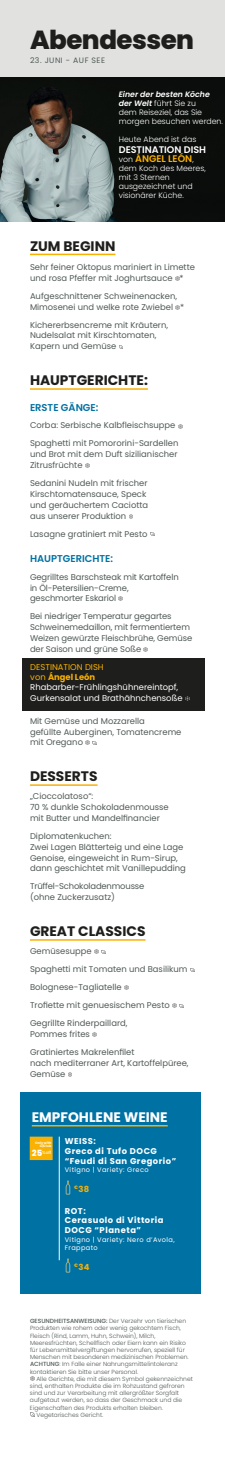
<style>
.page{position:relative;width:225px;height:1458px;background:#fff}
.page>*{position:absolute;margin:0;border:0;box-sizing:border-box;transform-origin:0 0}
.t1{font:800 26.1px "Poppins";letter-spacing:-.02em;color:#1e1e1c}
.t2{font:700 13.8px "Poppins";color:#1e1e1c}
.t3{font:700 13.8px "Poppins";color:#fff}
.t4{font:600 9.9px "Poppins";color:#0071a3}
.t5{font:600 9.6px/9px "Poppins";color:#fff}
.t6{font:8.4px/10.8px "Poppins";color:#505a57}
.t7{font:8.4px/10.4px "Poppins";color:#fff}
.t8{font:700 8.4px/9.9px "Poppins";letter-spacing:.06em;color:#fff}
.t9{font:8.4px/10.8px "Poppins";letter-spacing:-.02em;color:#505a57}
.t10{font:700 8.4px "Poppins";color:#f9b000}
.t11{font:300 7.8px/9px "Poppins";color:#fff}
.t12{font:7.8px "Poppins";letter-spacing:.06em;color:#505a57}
.t13{font:6.6px/8.4px "Poppins";letter-spacing:.06em;color:#fff}
.t14{font:300 6px/7.2px "Poppins";color:#505a57}
.t15{font:500 4.26px "Poppins";color:#fff}
.t16{font:700 3.3px/3.5px "Poppins";color:#fff;text-align:right}
.s1{font-weight:600;font-style:italic}
.s2{font-weight:300;font-size:7.8px}
.s3{color:#f9b000}
.s4{font-weight:700;color:#f9b000}
.s5{font-weight:800;font-size:8.55px}
.s6{font-weight:500}
</style>
<div class="page">
<div style="left:0;top:0;width:225px;height:78px;background:#e1e2e0"></div>
<div style="left:20px;top:1092px;width:181px;height:202px;background:#0071a3"></div>
<hr style="left:32px;top:1125px;width:136px;height:1px;background:#f9b000">
<img style="left:65px;top:1180px;width:6px;height:15px">
<img style="left:65px;top:1258px;width:6px;height:15px">
<hr style="left:59px;top:1136px;width:1px;height:124px;background:#fff">
<div style="left:30px;top:1136px;width:23px;height:24px;background:#f9b104"></div>
<hr style="left:30px;top:254px;width:85px;height:1px;background:#f9b000">
<hr style="left:30px;top:388px;width:118px;height:2px;background:#f9b000">
<hr style="left:30px;top:784px;width:68px;height:2px;background:#f9b000">
<hr style="left:30px;top:939px;width:116px;height:1px;background:#f9b000">
<svg style="left:175px;top:276px;width:4px;height:4px"></svg>
<svg style="left:176px;top:305px;width:4px;height:4px"></svg>
<svg style="left:119px;top:345px;width:4px;height:4px"></svg>
<svg style="left:178px;top:424px;width:4px;height:4px"></svg>
<svg style="left:85px;top:464px;width:4px;height:4px"></svg>
<svg style="left:129px;top:514px;width:4px;height:4px"></svg>
<svg style="left:150px;top:532px;width:4px;height:4px"></svg>
<svg style="left:119px;top:597px;width:4px;height:4px"></svg>
<svg style="left:144px;top:647px;width:4px;height:4px"></svg>
<svg style="left:86px;top:741px;width:11px;height:4px"></svg>
<svg style="left:94px;top:950px;width:11px;height:4px"></svg>
<svg style="left:124px;top:986px;width:4px;height:4px"></svg>
<svg style="left:172px;top:1004px;width:11px;height:4px"></svg>
<svg style="left:93px;top:1032px;width:4px;height:4px"></svg>
<svg style="left:68px;top:1072px;width:4px;height:4px"></svg>
<svg style="left:30px;top:1376px;width:4px;height:4px"></svg>
<svg style="left:30px;top:1412px;width:4px;height:4px"></svg>
<div style="left:22px;top:658px;width:183px;height:53px;background:#1e1e1c"></div>
<svg style="left:185px;top:696px;width:4px;height:4px"></svg>
<img style="left:0;top:78px;width:225px;height:144px">
<h1 class="t1" style="left:30px;top:25px;width:166px">Abendessen</h1>
<p class="t12" style="left:30px;top:56px;width:77px">23. JUNI - AUF SEE</p>
<p class="t11" style="left:119px;top:90px;width:106px"><span class="s1">Einer der besten Köche der Welt</span> führt Sie zu<br>dem Reiseziel, das Sie morgen besuchen werden.</p>
<p class="t11" style="left:119px;top:135px;width:79px">Heute Abend ist das</p>
<p class="t5" style="left:119px;top:145px;width:89px">DESTINATION DISH <span class="s2">von</span> <span class="s3">ÁNGEL LEÓN</span><span class="s2">,</span></p>
<p class="t11" style="left:119px;top:164px;width:89px">dem Koch des Meeres, mit 3 Sternen ausgezeichnet und visionärer Küche.</p>
<h2 class="t2" style="left:30px;top:238px;width:87px">ZUM BEGINN</h2>
<p class="t6" style="left:30px;top:262px;width:166px">Sehr feiner Oktopus mariniert in Limette und rosa Pfeffer mit Joghurtsauce *</p>
<p class="t6" style="left:30px;top:291px;width:156px">Aufgeschnittener Schweinenacken,<br>Mimosenei und welke rote Zwiebel *</p>
<p class="t6" style="left:30px;top:319px;width:140px">Kichererbsencreme mit Kräutern,<br>Nudelsalat mit Kirschtomaten,<br>Kapern und Gemüse</p>
<h2 class="t2" style="left:30px;top:372px;width:119px">HAUPTGERICHTE:</h2>
<p class="t4" style="left:30px;top:401px;width:70px">ERSTE GÄNGE:</p>
<p class="t6" style="left:30px;top:417px;width:150px;line-height:18px">Corba: Serbische Kalbfleischsuppe<br>Spaghetti mit Pomororini-Sardellen</p>
<p class="t6" style="left:30px;top:449px;width:149px">und Brot mit dem Duft sizilianischer<br>Zitrusfrüchte</p>
<p class="t6" style="left:30px;top:478px;width:120px">Sedanini Nudeln mit frischer<br>Kirschtomatensauce, Speck und geräuchertem Caciotta aus unserer Produktion</p>
<p class="t6" style="left:30px;top:528px;width:119px">Lasagne gratiniert mit Pesto</p>
<p class="t4" style="left:30px;top:553px;width:85px">HAUPTGERICHTE:</p>
<p class="t6" style="left:30px;top:571px;width:150px">Gegrilltes Barschsteak mit Kartoffeln in Öl-Petersilien-Creme, geschmorter Eskariol</p>
<p class="t6" style="left:30px;top:611px;width:164px">Bei niedriger Temperatur gegartes Schweinemedaillon, mit fermentiertem Weizen gewürzte Fleischbrühe, Gemüse der Saison und grüne Soße</p>
<p class="t7" style="left:30px;top:661px;width:154px"><span class="s3">DESTINATION DISH<br>von</span> <span class="s4">Ángel León<br></span>Rhabarber-Frühlingshühnereintopf,<br>Gurkensalat und Brathähnchensoße</p>
<p class="t6" style="left:30px;top:715px;width:153px">Mit Gemüse und Mozzarella<br>gefüllte Auberginen, Tomatencreme mit Oregano</p>
<h2 class="t2" style="left:30px;top:768px;width:69px">DESSERTS</h2>
<p class="t6" style="left:30px;top:791px;width:140px">„Cioccolatoso“:<br>70 % dunkle Schokoladenmousse mit Butter und Mandelfinancier</p>
<p class="t6" style="left:30px;top:831px;width:157px">Diplomatenkuchen:<br>Zwei Lagen Blätterteig und eine Lage<br>Genoise, eingeweicht in Rum-Sirup, dann geschichtet mit Vanillepudding</p>
<p class="t9" style="left:30px;top:881px;width:116px">Trüffel-Schokoladenmousse (ohne Zuckerzusatz)</p>
<h2 class="t2" style="left:30px;top:923px;width:117px">GREAT CLASSICS</h2>
<p class="t6" style="left:30px;top:942px;width:159px;line-height:18px">Gemüsesuppe<br>Spaghetti mit Tomaten und Basilikum<br>Bolognese-Tagliatelle<br>Trofiette mit genuesischem Pesto<br>Gegrillte Rinderpaillard,</p>
<p class="t6" style="left:30px;top:1025px;width:106px;line-height:18px">Pommes frites<br>Gratiniertes Makrelenfilet</p>
<p class="t6" style="left:30px;top:1057px;width:160px">nach mediterraner Art, Kartoffelpüree,<br>Gemüse</p>
<h2 class="t3" style="left:32px;top:1109px;width:137px">EMPFOHLENE WEINE</h2>
<p class="t8" style="left:65px;top:1136px;width:113px">WEISS:<br>Greco di Tufo DOCG “Feudi di San Gregorio”</p>
<p class="t13" style="left:65px;top:1165px;width:85px">Vitigno | Variety: Greco</p>
<p class="t10" style="left:74px;top:1184px;width:17px"><sup>€</sup>38</p>
<p class="t8" style="left:65px;top:1205px;width:100px">ROT:<br>Cerasuolo di Vittoria<br>DOCG “Planeta”</p>
<p class="t13" style="left:65px;top:1235px;width:111px">Vitigno | Variety: Nero d’Avola,<br>Frappato</p>
<p class="t10" style="left:74px;top:1262px;width:17px"><sup>€</sup>34</p>
<p class="t16" style="left:35px;top:1141px;width:17px">Only with<br>C|Club</p>
<p class="t15" style="left:32px;top:1150px;width:21px"><span class="s5">25</span>%off</p>
<p class="t14" style="left:30px;top:1317px;width:160px"><span class="s6">GESUNDHEITSANWEISUNG:</span> Der Verzehr von tierischen Produkten wie rohem oder wenig gekochtem Fisch, Fleisch (Rind, Lamm, Huhn, Schwein), Milch, Meeresfrüchten, Schellfisch oder Eiern kann ein Risiko für Lebensmittelvergiftungen hervorrufen, speziell für Menschen mit besonderen medizinischen Problemen.<br><span class="s6">ACHTUNG</span>: Im Falle einer Nahrungsmittelintoleranz kontaktieren Sie bitte unser Personal.</p>
<p class="t14" style="left:36px;top:1375px;width:158px">Alle Gerichte, die mit diesem Symbol gekennzeichnet</p>
<p class="t14" style="left:30px;top:1382px;width:156px">sind, enthalten Produkte die im Rohzustand gefroren</p>
<p class="t14" style="left:30px;top:1389px;width:150px">sind und zur Verarbeitung mit allergrößter Sorgfalt</p>
<p class="t14" style="left:30px;top:1397px;width:154px">aufgetaut werden, so dass der Geschmack und die</p>
<p class="t14" style="left:30px;top:1404px;width:134px">Eigenschaften des Produkts erhalten bleiben.</p>
<p class="t14" style="left:36px;top:1411px;width:68px">Vegetarisches Gericht.</p>
</div>
